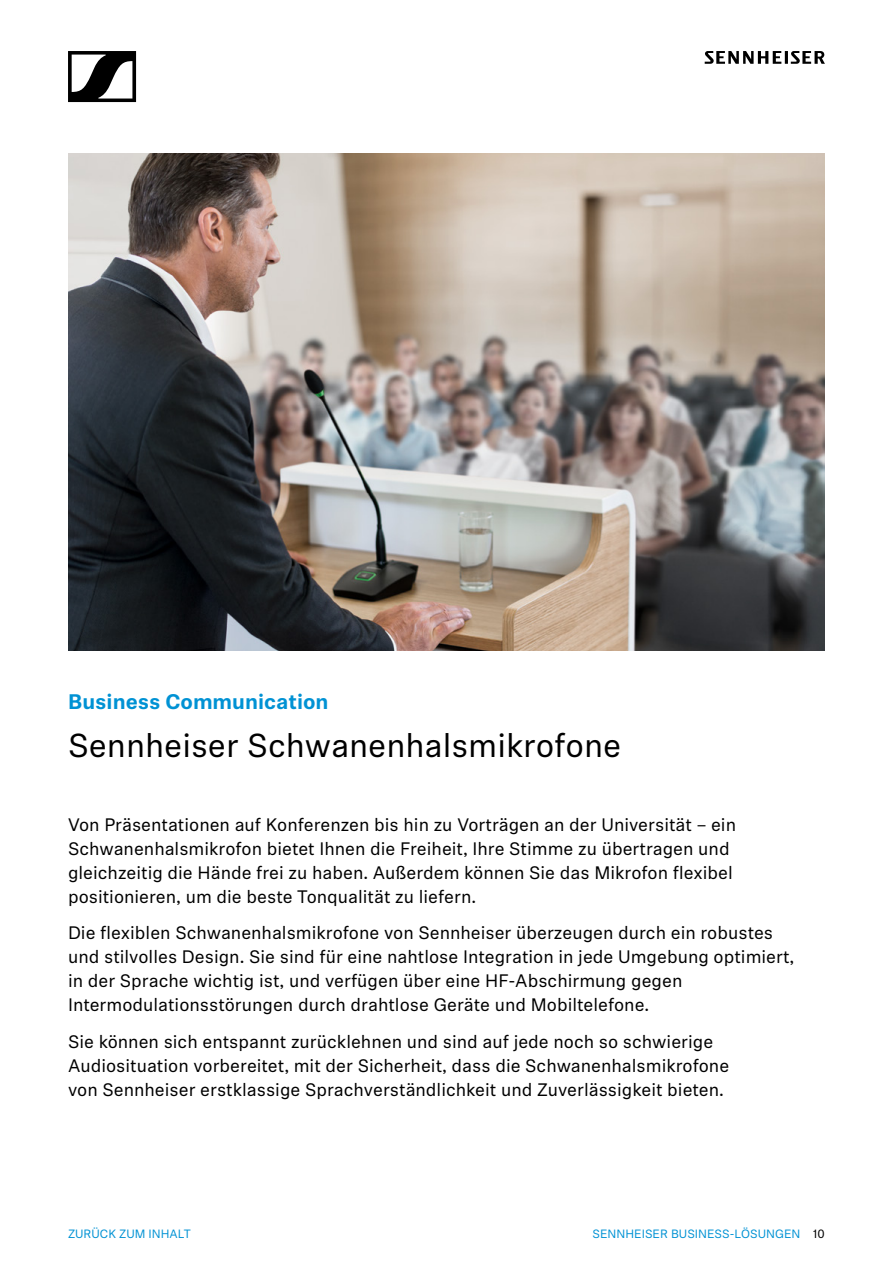
<style>
.page{position:relative;width:893px;height:1263px;background:#fff}
.page>*{position:absolute;margin:0;border:0;box-sizing:border-box;transform-origin:0 0}
.t1{font:33px "Sennheiser Neue";color:#000}
.t2{font:700 21px "Sennheiser Neue";color:#0092d4}
.t3{font:18px/24px "Sennheiser Neue";color:#000}
.t4{font:12px "Sennheiser Neue";color:#0092d4}
.s1{color:#000}
</style>
<div class="page">
<svg style="left:68px;top:51px;width:68px;height:51px"></svg>
<svg style="left:705px;top:51px;width:120px;height:13px"></svg>
<img style="left:68px;top:153px;width:757px;height:498px">
<p class="t2" style="left:68px;top:686px;width:262px">Business Communication</p>
<h1 class="t1" style="left:68px;top:723px;width:555px">Sennheiser Schwanenhalsmikrofone</h1>
<p class="t3" style="left:68px;top:811px;width:669px">Von Präsentationen auf Konferenzen bis hin zu Vorträgen an der Universität – ein Schwanenhalsmikrofon bietet Ihnen die Freiheit, Ihre Stimme zu übertragen und gleichzeitig die Hände frei zu haben. Außerdem können Sie das Mikrofon flexibel positionieren, um die beste Tonqualität zu liefern.</p>
<p class="t3" style="left:68px;top:920px;width:728px">Die flexiblen Schwanenhalsmikrofone von Sennheiser überzeugen durch ein robustes und stilvolles Design. Sie sind für eine nahtlose Integration in jede Umgebung optimiert, in der Sprache wichtig ist, und verfügen über eine HF-Abschirmung gegen Intermodulationsstörungen durch drahtlose Geräte und Mobiltelefone.</p>
<p class="t3" style="left:68px;top:1029px;width:663px">Sie können sich entspannt zurücklehnen und sind auf jede noch so schwierige<br>Audiosituation vorbereitet, mit der Sicherheit, dass die Schwanenhalsmikrofone von Sennheiser erstklassige Sprachverständlichkeit und Zuverlässigkeit bieten.</p>
<p class="t4" style="left:68px;top:1225px;width:124px">ZURÜCK ZUM INHALT</p>
<p class="t4" style="left:593px;top:1225px;width:234px">SENNHEISER BUSINESS-LÖSUNGEN <span class="s1">10</span></p>
</div>
